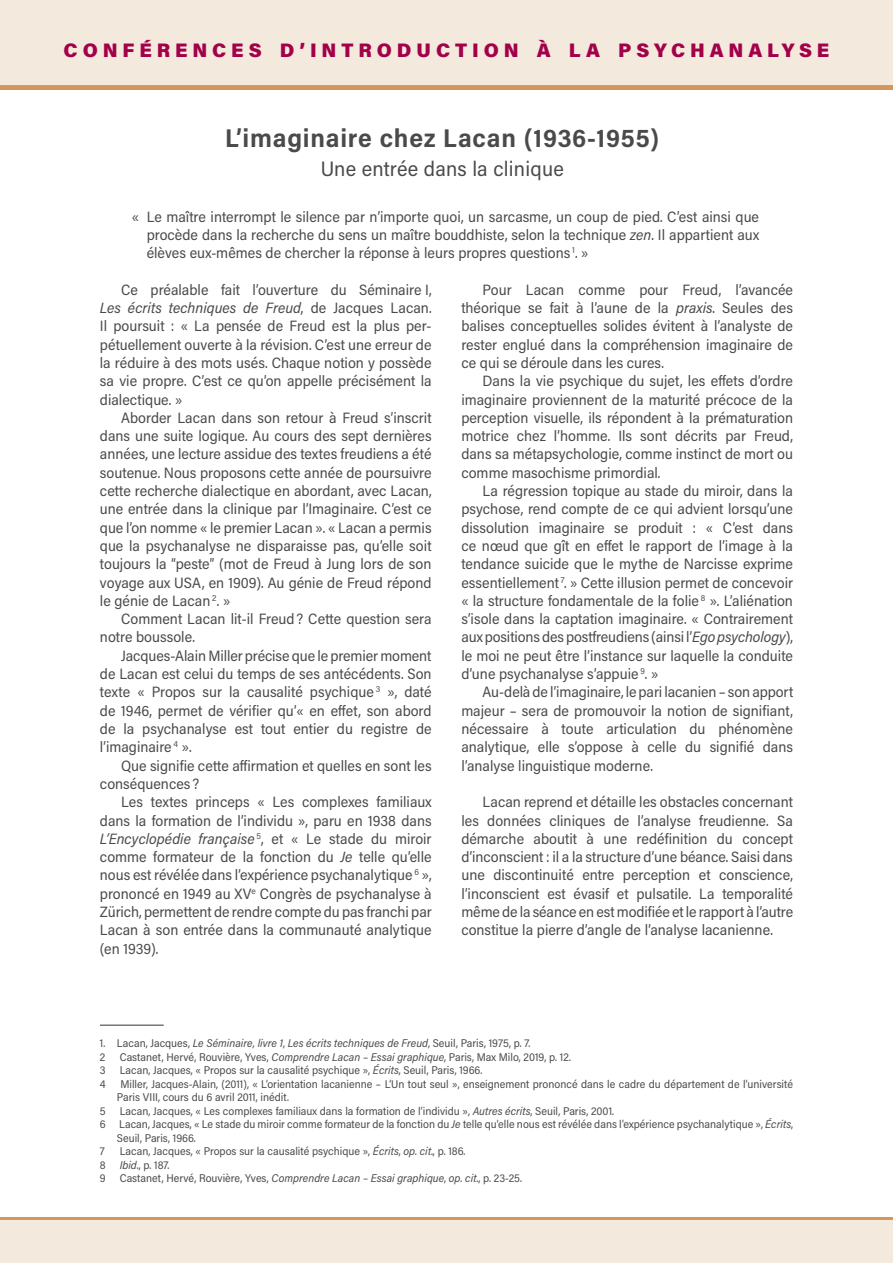
<style>
.page{position:relative;width:893px;height:1263px;background:#fff}
.page>*{position:absolute;margin:0;border:0;box-sizing:border-box;transform-origin:0 0}
.t1{font:700 25.8px "Acumin Pro Semi Cond";letter-spacing:.03em;color:#4a4a49}
.t2{font:21px "Acumin Pro Semi Cond";letter-spacing:.01em;color:#4a4a49}
.t3{font:900 19.5px "Acumin Pro";letter-spacing:.25em;color:#a3004a}
.TEXTE_COURANT_ok{font:15px/18.3px "Acumin Pro Semi Cond";color:#4a4a49;text-align:justify}
.texte_courant{font:15px/18.3px "Acumin Pro Semi Cond";color:#4a4a49;text-align:justify}
.NOTES_ok{font:11.25px/13.5px "Acumin Pro Semi Cond";color:#4a4a49}
.courant{font:italic 11.25px "Acumin Pro Semi Cond";color:#4a4a49}
.s1{font-style:italic}
.s2{font-style:inherit}
.s3{font-style:normal}
</style>
<div class="page">
<div style="left:0;top:1217px;width:893px;height:26px;background:#d5965c"></div>
<div style="left:0;top:1220px;width:893px;height:43px;background:#f4e9dd"></div>
<div style="left:0;top:63px;width:893px;height:27px;background:#d5965c"></div>
<div style="left:0;top:0;width:893px;height:85px;background:#f4e9dd"></div>
<hr style="left:100px;top:1024px;width:64px;height:2px;background:#4a4a49">
<p class="t3" style="left:64px;top:36px;width:767px">CONFÉRENCES D’INTRODUCTION À LA PSYCHANALYSE</p>
<p class="t1" style="left:225px;top:119px;width:436px">L’imaginaire chez Lacan (1936-1955)</p>
<p class="t2" style="left:321px;top:154px;width:245px">Une entrée dans la clinique</p>
<p class="texte_courant" style="left:147px;top:206px;width:614px;text-indent:-15px">« Le maître interrompt le silence par n’importe quoi, un sarcasme, un coup de pied. C’est ainsi que procède dans la recherche du sens un maître bouddhiste, selon la technique <span class="s1">zen</span>. Il appartient aux élèves eux-mêmes de chercher la réponse à leurs propres questions <sup>1</sup>. »</p>
<p class="texte_courant" style="left:100px;top:280px;width:333px;text-align:left;text-indent:21px">Ce préalable fait l’ouverture du Séminaire I, <span class="s1">Les écrits techniques de Freud</span>, de Jacques Lacan.<br>Il poursuit : « La pensée de Freud est la plus per-- pétuellement ouverte à la révision. C’est une erreur de la réduire à des mots usés. Chaque notion y possède sa vie propre. C’est ce qu’on appelle précisément la dialectique. »</p>
<p class="TEXTE_COURANT_ok" style="left:100px;top:408px;width:333px;text-indent:21px">Aborder Lacan dans son retour à Freud s’inscrit dans une suite logique. Au cours des sept dernières années, une lecture assidue des textes freudiens a été soutenue. Nous proposons cette année de poursuivre cette recherche dialectique en abordant, avec Lacan, une entrée dans la clinique par l’Imaginaire. C’est ce que l’on nomme « le premier Lacan ». « Lacan a permis que la psychanalyse ne disparaisse pas, qu’elle soit toujours la “peste” (mot de Freud à Jung lors de son voyage aux USA, en 1909). Au génie de Freud répond le génie de Lacan <sup>2</sup>. »</p>
<p class="TEXTE_COURANT_ok" style="left:100px;top:609px;width:333px;text-indent:21px">Comment Lacan lit-il Freud? Cette question sera notre boussole.</p>
<p class="TEXTE_COURANT_ok" style="left:100px;top:646px;width:333px;text-indent:21px">Jacques-Alain Miller précise que le premier moment de Lacan est celui du temps de ses antécédents. Son texte « Propos sur la causalité psychique <sup>3</sup> », daté de 1946, permet de vérifier qu’« en effet, son abord de la psychanalyse est tout entier du registre de l’imaginaire <sup>4</sup> ».</p>
<p class="TEXTE_COURANT_ok" style="left:100px;top:755px;width:333px;text-indent:21px">Que signifie cette affirmation et quelles en sont les conséquences ?</p>
<p class="TEXTE_COURANT_ok" style="left:100px;top:792px;width:333px;text-indent:21px">Les textes princeps « Les complexes familiaux dans la formation de l’individu », paru en 1938 dans <span class="s1">L’Encyclopédie française</span> <sup>5</sup>, et « Le stade du miroir comme formateur de la fonction du <span class="s1">Je</span> telle qu’elle nous est révélée dans l’expérience psychanalytique <sup>6</sup> », prononcé en 1949 au <span class="s2">XV</span><sup>e</sup> Congrès de psychanalyse à Zürich, permettent de rendre compte du pas franchi par Lacan à son entrée dans la communauté analytique (en 1939).</p>
<p class="TEXTE_COURANT_ok" style="left:461px;top:280px;width:333px;text-indent:21px">Pour Lacan comme pour Freud, l’avancée théorique se fait à l’aune de la <span class="s1">praxis</span>. Seules des balises conceptuelles solides évitent à l’analyste de rester englué dans la compréhension imaginaire de ce qui se déroule dans les cures.</p>
<p class="TEXTE_COURANT_ok" style="left:461px;top:371px;width:333px;text-indent:21px">Dans la vie psychique du sujet, les effets d’ordre imaginaire proviennent de la maturité précoce de la perception visuelle, ils répondent à la prématuration motrice chez l’homme. Ils sont décrits par Freud, dans sa métapsychologie, comme instinct de mort ou comme masochisme primordial.</p>
<p class="TEXTE_COURANT_ok" style="left:461px;top:481px;width:333px;text-indent:21px">La régression topique au stade du miroir, dans la psychose, rend compte de ce qui advient lorsqu’une dissolution imaginaire se produit : « C’est dans ce nœud que gît en effet le rapport de l’image à la tendance suicide que le mythe de Narcisse exprime essentiellement <sup>7</sup>. » Cette illusion permet de concevoir « la structure fondamentale de la folie <sup>8</sup> ». L’aliénation s’isole dans la captation imaginaire. « Contrairement aux positions des postfreudiens (ainsi l’<span class="s1">Ego psychology</span>), le moi ne peut être l’instance sur laquelle la conduite d’une psychanalyse s’appuie <sup>9</sup>. »</p>
<p class="TEXTE_COURANT_ok" style="left:461px;top:682px;width:333px;text-indent:21px">Au-delà de l’imaginaire, le pari lacanien – son apport majeur – sera de promouvoir la notion de signifiant, nécessaire à toute articulation du phénomène analytique, elle s’oppose à celle du signifié dans l’analyse linguistique moderne.</p>
<p class="TEXTE_COURANT_ok" style="left:461px;top:792px;width:333px;text-indent:21px">Lacan reprend et détaille les obstacles concernant les données cliniques de l’analyse freudienne. Sa démarche aboutit à une redéfinition du concept d’inconscient : il a la structure d’une béance. Saisi dans une discontinuité entre perception et conscience, l’inconscient est évasif et pulsatile. La temporalité même de la séance en est modifiée et le rapport à l’autre constitue la pierre d’angle de l’analyse lacanienne.</p>
<p class="courant" style="left:100px;top:1035px;width:432px"><span class="s3">1. Lacan, Jacques,</span> Le Séminaire, livre 1<span class="s3">,</span> Les écrits techniques de Freud<span class="s3">, Seuil, Paris, 1975, p. 7.</span></p>
<p class="NOTES_ok" style="left:100px;top:1049px;width:7px">2</p>
<p class="NOTES_ok" style="left:120px;top:1049px;width:453px">Castanet, Hervé, Rouvière, Yves, <span class="s1">Comprendre Lacan – Essai graphique</span>, Paris, Max Milo, 2019, p. 12.</p>
<p class="NOTES_ok" style="left:100px;top:1063px;width:384px">3 Lacan, Jacques, « Propos sur la causalité psychique », <span class="s1">Écrits</span>, Seuil, Paris, 1966.</p>
<p class="NOTES_ok" style="left:100px;top:1076px;width:7px">4</p>
<p class="NOTES_ok" style="left:117px;top:1076px;width:678px;text-indent:3px">Miller, Jacques-Alain, (2011), « L’orientation lacanienne – L’Un tout seul », enseignement prononcé dans le cadre du département de l’université<br>Paris VIII, cours du 6 avril 2011, inédit.</p>
<p class="NOTES_ok" style="left:100px;top:1103px;width:516px">5 Lacan, Jacques, « Les complexes familiaux dans la formation de l’individu », <span class="s1">Autres écrits</span>, Seuil, Paris, 2001.</p>
<p class="NOTES_ok" style="left:117px;top:1117px;width:678px;text-indent:-17px">6 Lacan, Jacques, « Le stade du miroir comme formateur de la fonction du <span class="s1">Je</span> telle qu’elle nous est révélée dans l’expérience psychanalytique », <span class="s1">Écrits</span>,<br>Seuil, Paris, 1966.</p>
<p class="NOTES_ok" style="left:100px;top:1144px;width:6px">7</p>
<p class="NOTES_ok" style="left:120px;top:1144px;width:347px">Lacan, Jacques, « Propos sur la causalité psychique », <span class="s1">Écrits</span>, <span class="s1">op. cit</span>., p. 186.</p>
<p class="NOTES_ok" style="left:100px;top:1157px;width:71px">8 <span class="s1">Ibid</span>., p. 187.</p>
<p class="NOTES_ok" style="left:100px;top:1171px;width:424px">9 Castanet, Hervé, Rouvière, Yves, <span class="s1">Comprendre Lacan – Essai graphique</span>, <span class="s1">op. cit</span>., p. 23-25.</p>
</div>
